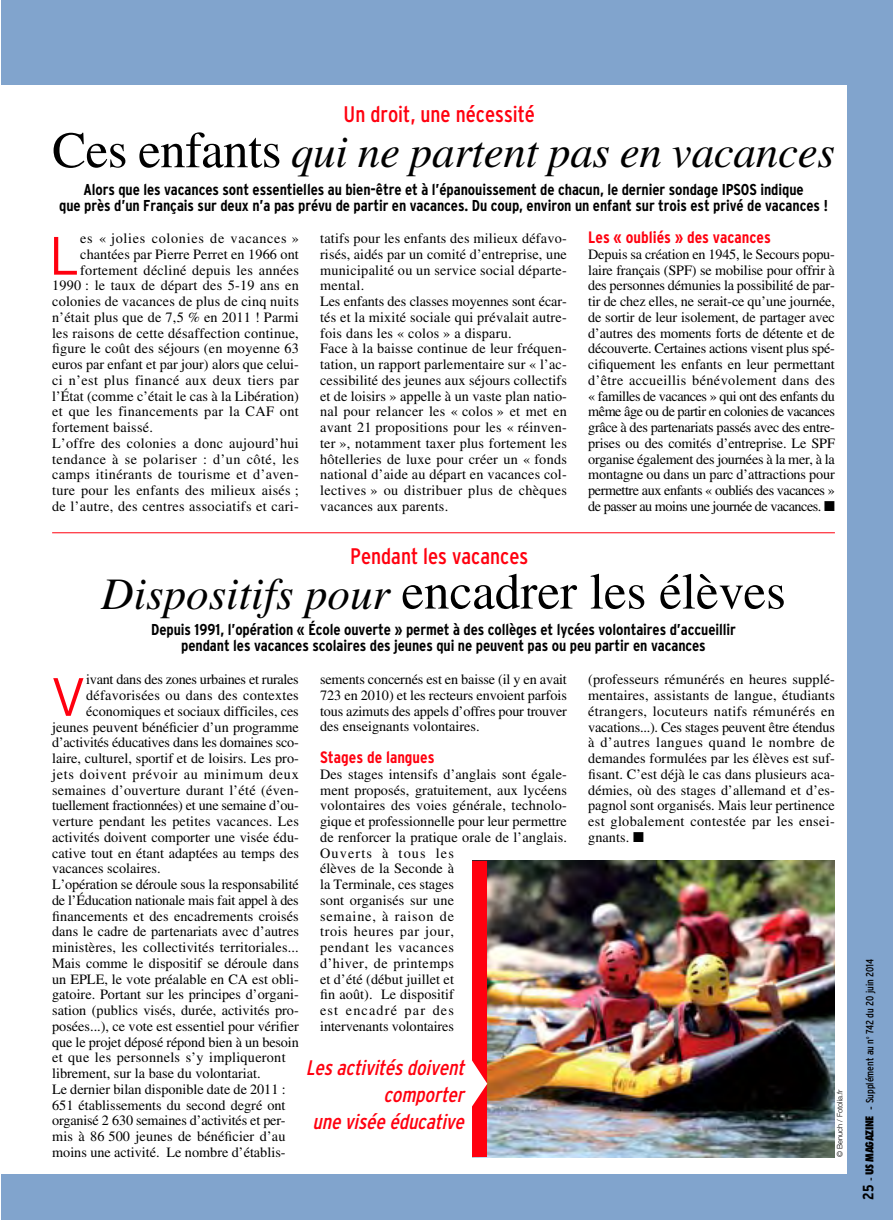
<style>
.page{position:relative;width:893px;height:1220px;background:#fff}
.page>*{position:absolute;margin:0;border:0;box-sizing:border-box;transform-origin:0 0}
.t1{font:300 53.85px "Interstate";color:#ff000f}
.t2{font:51px "Times";color:#000}
.t3{font:italic 45px "Times";letter-spacing:-.005em;color:#000}
.t4{font:condensed 22.5px "Interstate";color:#ff000f}
.t5{font:italic condensed 21px/27px "Interstate";color:#ff000f;text-align:right}
.t6{font:700 condensed 16.5px "Interstate";color:#ff000f}
.t7{font:700 condensed 15.75px/15.8px "Interstate";letter-spacing:-.005em;color:#000;text-align:center}
.t8{font:14.25px/15.8px "Times";letter-spacing:.005em;color:#000;text-align:justify}
.t9{font:14.25px "Times";letter-spacing:-.02em;color:#000}
.t10{font:14.25px "Times";letter-spacing:-.015em;color:#000}
.t11{font:14.25px "Times";letter-spacing:.025em;color:#000}
.t12{font:14.25px "Times";letter-spacing:.03em;color:#000}
.t13{font:14.25px "Times";letter-spacing:.035em;color:#000}
.t14{font:14.25px "Times";letter-spacing:.045em;color:#000}
.t15{font:14.25px "Times";letter-spacing:.05em;color:#000}
.t16{font:condensed 10.5px "Interstate";color:#000}
.t17{font:300 7.5px "Helvetica Neue";color:#000}
.s1{font-style:normal;font-size:51px}
.s2{font-style:italic;font-size:45px}
.s3{font-weight:700;font-size:15px}
.s4{font-stretch:normal}
.s5{font-family:"Futura";font-weight:800}
</style>
<div class="page">
<div style="left:1px;top:0;width:891px;height:85px;background:#81a4cd"></div>
<div style="left:1px;top:1174px;width:891px;height:45px;background:#81a4cd"></div>
<div style="left:847px;top:0;width:45px;height:1219px;background:#81a4cd"></div>
<hr style="left:52px;top:532px;width:782px;height:1px;background:#ff000f">
<img style="left:472px;top:860px;width:362px;height:297px">
<div style="left:472px;top:861px;width:15px;height:296px;background:#ff000f"></div>
<svg style="left:472px;top:1060px;width:15px;height:47px"></svg>
<h3 class="t4" style="left:343px;top:106px;width:193px">Un droit, une nécessité</h3>
<h3 class="t3" style="left:52px;top:137px;width:784px"><span class="s1">Ces enfants</span> qui ne partent pas en vacances</h3>
<p class="t7" style="left:59px;top:183px;width:770px">Alors que les vacances sont essentielles au bien-être et à l’épanouissement de chacun, le dernier sondage IPSOS indique<br>que près d’un Français sur deux n’a pas prévu de partir en vacances. Du coup, environ un enfant sur trois est privé de vacances !</p>
<h1 class="t1" style="left:49px;top:236px;width:32px">L</h1>
<p class="t15" style="left:80px;top:233px;width:220px">es « jolies colonies de vacances »</p>
<p class="t8" style="left:80px;top:248px;width:220px">chantées par Pierre Perret en 1966 ont</p>
<p class="t8" style="left:80px;top:263px;width:220px">fortement décliné depuis les années</p>
<p class="t8" style="left:52px;top:279px;width:248px">1990 : le taux de départ des 5-19 ans en</p>
<p class="t8" style="left:52px;top:295px;width:248px">colonies de vacances de plus de cinq nuits</p>
<p class="t8" style="left:52px;top:311px;width:248px">n’était plus que de 7,5 % en 2011 ! Parmi</p>
<p class="t8" style="left:52px;top:326px;width:248px">les raisons de cette désaffection continue,</p>
<p class="t8" style="left:52px;top:342px;width:248px">figure le coût des séjours (en moyenne 63</p>
<p class="t8" style="left:52px;top:358px;width:248px">euros par enfant et par jour) alors que celui-</p>
<p class="t12" style="left:52px;top:375px;width:248px">ci n’est plus financé aux deux tiers par</p>
<p class="t8" style="left:52px;top:389px;width:248px">l’État (comme c’était le cas à la Libération)</p>
<p class="t11" style="left:52px;top:407px;width:248px">et que les financements par la CAF ont</p>
<p class="t8" style="left:52px;top:421px;width:102px">fortement baissé.</p>
<p class="t8" style="left:52px;top:437px;width:248px">L’offre des colonies a donc aujourd’hui</p>
<p class="t13" style="left:52px;top:454px;width:248px">tendance à se polariser : d’un côté, les</p>
<p class="t11" style="left:52px;top:470px;width:248px">camps itinérants de tourisme et d’aven-</p>
<p class="t8" style="left:52px;top:484px;width:248px">ture pour les enfants des milieux aisés ;</p>
<p class="t8" style="left:52px;top:500px;width:248px">de l’autre, des centres associatifs et cari-</p>
<p class="t8" style="left:320px;top:232px;width:248px;text-align:left">tatifs pour les enfants des milieux défavo&shy;risés, aidés par un comité d’entreprise, une municipalité ou un service social départe&shy;mental.<br>Les enfants des classes moyennes sont écar&shy;tés et la mixité sociale qui prévalait autre&shy;fois dans les « colos » a disparu.<br>Face à la baisse continue de leur fréquen&shy;tation, un rapport parlementaire sur « l’ac&shy;cessibilité des jeunes aux séjours collectifs et de loisirs » appelle à un vaste plan natio&shy;nal pour relancer les « colos » et met en avant 21 propositions pour les « réinven&shy;ter », notamment taxer plus fortement les hôtelleries de luxe pour créer un « fonds national d’aide au départ en vacances col&shy;lectives » ou distribuer plus de chèques vacances aux parents.</p>
<p class="t6" style="left:588px;top:231px;width:184px">Les « oubliés » des vacances</p>
<p class="t8" style="left:588px;top:248px;width:248px">Depuis sa création en 1945, le Secours popu&shy;laire français (SPF) se mobilise pour offrir à des personnes démunies la possibilité de par&shy;tir de chez elles, ne serait-ce qu’une journée, de sortir de leur isolement, de partager avec d’autres des moments forts de détente et de découverte. Certaines actions visent plus spé&shy;cifiquement les enfants en leur permettant d’être accueillis bénévolement dans des « familles de vacances » qui ont des enfants du même âge ou de partir en colonies de vacances grâce à des partenariats passés avec des entre&shy;prises ou des comités d’entreprise. Le SPF organise également des journées à la mer, à la montagne ou dans un parc d’attractions pour permettre aux enfants « oubliés des vacances » de passer au moins une journée de vacances. ■</p>
<h3 class="t4" style="left:350px;top:547px;width:179px">Pendant les vacances</h3>
<h2 class="t2" style="left:101px;top:574px;width:686px"><span class="s2">Dispositifs pour</span> encadrer les élèves</h2>
<p class="t7" style="left:151px;top:623px;width:586px">Depuis 1991, l’opération « École ouverte » permet à des collèges et lycées volontaires d’accueillir pendant les vacances scolaires des jeunes qui ne peuvent pas ou peu partir en vacances</p>
<h1 class="t1" style="left:50px;top:677px;width:37px">V</h1>
<p class="t9" style="left:86px;top:674px;width:214px">ivant dans des zones urbaines et rurales</p>
<p class="t8" style="left:86px;top:689px;width:214px">défavorisées ou dans des contextes</p>
<p class="t8" style="left:86px;top:704px;width:214px">économiques et sociaux difficiles, ces</p>
<p class="t8" style="left:52px;top:720px;width:248px">jeunes peuvent bénéficier d’un programme</p>
<p class="t10" style="left:52px;top:737px;width:248px">d’activités éducatives dans les domaines sco-</p>
<p class="t8" style="left:52px;top:752px;width:248px">laire, culturel, sportif et de loisirs. Les pro-</p>
<p class="t14" style="left:52px;top:769px;width:248px">jets doivent prévoir au minimum deux</p>
<p class="t8" style="left:52px;top:783px;width:248px">semaines d’ouverture durant l’été (éven-</p>
<p class="t9" style="left:52px;top:800px;width:248px">tuellement fractionnées) et une semaine d’ou-</p>
<p class="t8" style="left:52px;top:815px;width:248px">verture pendant les petites vacances. Les</p>
<p class="t8" style="left:52px;top:830px;width:248px">activités doivent comporter une visée édu-</p>
<p class="t8" style="left:52px;top:846px;width:248px">cative tout en étant adaptées au temps des</p>
<p class="t8" style="left:52px;top:862px;width:110px">vacances scolaires.</p>
<p class="t8" style="left:52px;top:878px;width:248px">L’opération se déroule sous la responsabilité</p>
<p class="t9" style="left:52px;top:895px;width:248px">de l’Éducation nationale mais fait appel à des</p>
<p class="t8" style="left:52px;top:909px;width:248px">financements et des encadrements croisés</p>
<p class="t8" style="left:52px;top:925px;width:248px">dans le cadre de partenariats avec d’autres</p>
<p class="t8" style="left:52px;top:941px;width:248px">ministères, les collectivités territoriales...</p>
<p class="t8" style="left:52px;top:956px;width:248px">Mais comme le dispositif se déroule dans</p>
<p class="t8" style="left:52px;top:972px;width:248px">un EPLE, le vote préalable en CA est obli-</p>
<p class="t8" style="left:52px;top:988px;width:248px">gatoire. Portant sur les principes d’organi-</p>
<p class="t8" style="left:52px;top:1004px;width:248px">sation (publics visés, durée, activités pro-</p>
<p class="t8" style="left:52px;top:1019px;width:248px">posées...), ce vote est essentiel pour vérifier</p>
<p class="t8" style="left:52px;top:1035px;width:248px">que le projet déposé répond bien à un besoin</p>
<p class="t8" style="left:52px;top:1051px;width:235px">et que les personnels s’y impliqueront</p>
<p class="t8" style="left:52px;top:1067px;width:210px">librement, sur la base du volontariat.</p>
<p class="t8" style="left:52px;top:1082px;width:235px">Le dernier bilan disponible date de 2011 :</p>
<p class="t8" style="left:52px;top:1098px;width:235px">651 établissements du second degré ont</p>
<p class="t10" style="left:52px;top:1115px;width:235px">organisé 2 630 semaines d’activités et per-</p>
<p class="t8" style="left:52px;top:1130px;width:235px">mis à 86 500 jeunes de bénéficier d’au</p>
<p class="t8" style="left:52px;top:1145px;width:235px">moins une activité. Le nombre d’établis-</p>
<p class="t8" style="left:320px;top:673px;width:248px">sements concernés est en baisse (il y en avait 723 en 2010) et les recteurs envoient parfois tous azimuts des appels d’offres pour trouver des enseignants volontaires.</p>
<p class="t6" style="left:320px;top:751px;width:116px">Stages de langues</p>
<p class="t8" style="left:320px;top:767px;width:248px;text-align:left">Des stages intensifs d’anglais sont égale&shy;ment proposés, gratuitement, aux lycéens volontaires des voies générale, technolo&shy;gique et professionnelle pour leur permettre de renforcer la pratique orale de l’anglais.<br>Ouverts à tous les<br>élèves de la Seconde à<br>la Terminale, ces stages<br>sont organisés sur une<br>semaine, à raison de<br>trois heures par jour,<br>pendant les vacances<br>d’hiver, de printemps<br>et d’été (début juillet et<br>fin août). Le dispositif<br>est encadré par des<br>intervenants volontaires</p>
<h3 class="t5" style="left:306px;top:1056px;width:164px">Les activités doivent comporter<br>une visée éducative</h3>
<p class="t8" style="left:588px;top:673px;width:248px">(professeurs rémunérés en heures supplé&shy;mentaires, assistants de langue, étudiants étrangers, locuteurs natifs rémunérés en vacations...). Ces stages peuvent être étendus à d’autres langues quand le nombre de demandes formulées par les élèves est suf&shy;fisant. C’est déjà le cas dans plusieurs aca&shy;démies, où des stages d’allemand et d’es&shy;pagnol sont organisés. Mais leur pertinence est globalement contestée par les ensei&shy;gnants. ■</p>
<p class="t17" style="left:837px;top:1157px;width:69px;rotate:-90deg">© Benuch / Fotolia.fr</p>
<p class="t16" style="left:865px;top:1199px;width:242px;rotate:-90deg"><span class="s3">25</span> <span class="s4">-</span> <span class="s5">US MAGAZINE</span> <span class="s4">-</span> Supplément au n<sup>o</sup> 742 du 20 juin 2014</p>
</div>
